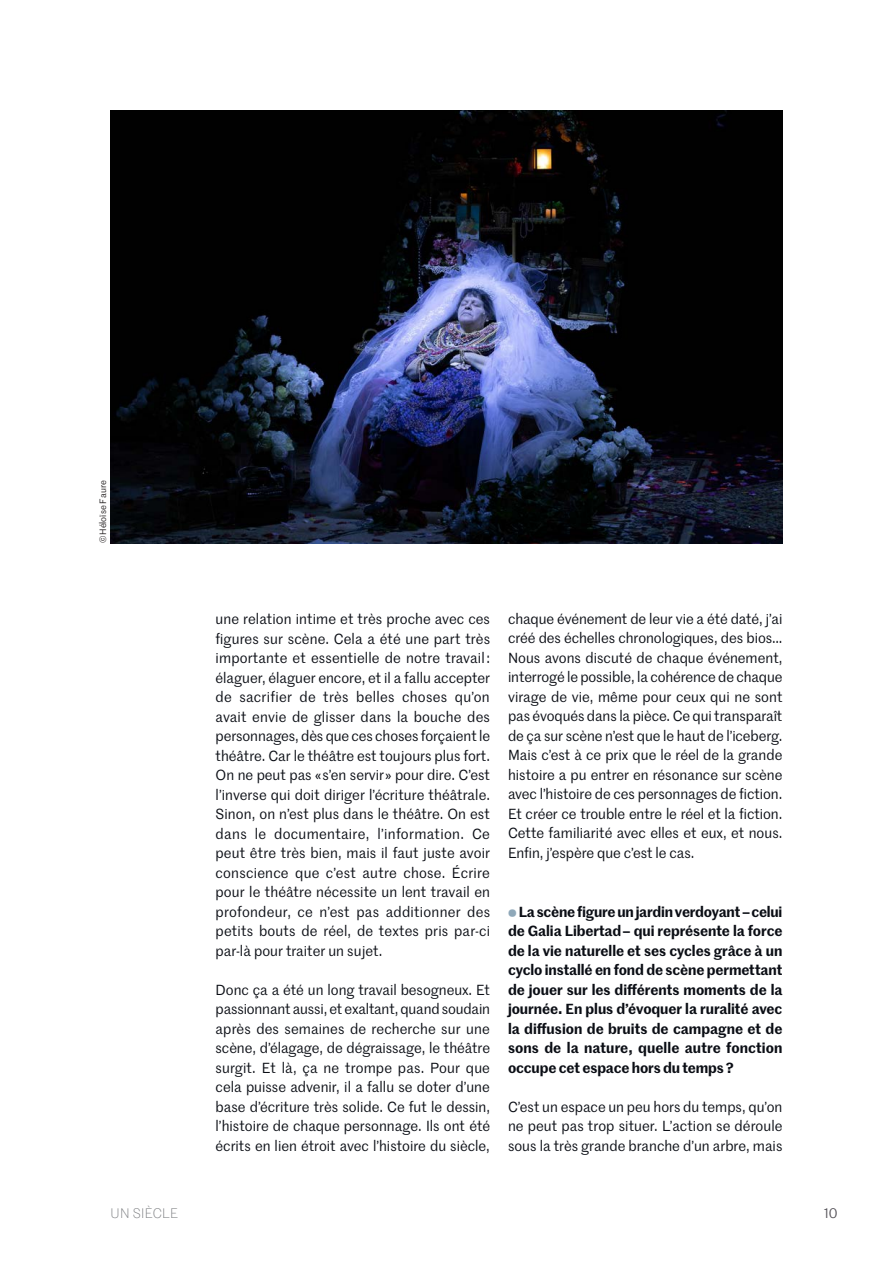
<style>
.page{position:relative;width:893px;height:1263px;background:#fff}
.page>*{position:absolute;margin:0;border:0;box-sizing:border-box;transform-origin:0 0}
.ENT_courant{font:14.25px/19.5px "Marr Sans";color:#0b0e15;text-align:justify}
.ENT_courant-2{font:600 14.25px/19.5px "Marr Sans";letter-spacing:-.01em;color:#0b0e15;text-align:justify}
.t1{font:300 13.5px "Marr Sans";letter-spacing:.02em;color:#808285}
.t2{font:13.5px "Marr Sans";color:#565359}
.t3{font:9px "Marr Sans";color:#231f20}
.s1{font-family:"Bely Display";font-weight:400;font-size:10.8px;color:#8fa8b9}
</style>
<div class="page">
<img style="left:111px;top:111px;width:671px;height:432px">
<p class="t3" style="left:97px;top:543px;width:64px;rotate:-90deg">© Héloïse Faure</p>
<p class="ENT_courant" style="left:216px;top:609px;width:276px">une relation intime et très proche avec ces figures sur scène. Cela a été une part très importante et essentielle de notre travail : élaguer, élaguer encore, et il a fallu accepter de sacrifier de très belles choses qu’on avait envie de glisser dans la bouche des personnages, dès que ces choses forçaient le théâtre. Car le théâtre est toujours plus fort.<br>On ne peut pas « s’en servir » pour dire. C’est l’inverse qui doit diriger l’écriture théâtrale.<br>Sinon, on n’est plus dans le théâtre. On est dans le documentaire, l’information. Ce peut être très bien, mais il faut juste avoir conscience que c’est autre chose. Écrire pour le théâtre nécessite un lent travail en profondeur, ce n’est pas additionner des petits bouts de réel, de textes pris par-ci par-là pour traiter un sujet.</p>
<p class="ENT_courant" style="left:216px;top:979px;width:276px">Donc ça a été un long travail besogneux. Et passionnant aussi, et exaltant, quand soudain après des semaines de recherche sur une scène, d’élagage, de dégraissage, le théâtre surgit. Et là, ça ne trompe pas. Pour que cela puisse advenir, il a fallu se doter d’une base d’écriture très solide. Ce fut le dessin, l’histoire de chaque personnage. Ils ont été écrits en lien étroit avec l’histoire du siècle,</p>
<p class="ENT_courant" style="left:508px;top:608px;width:276px">chaque événement de leur vie a été daté, j’ai créé des échelles chronologiques, des bios… Nous avons discuté de chaque événement, interrogé le possible, la cohérence de chaque virage de vie, même pour ceux qui ne sont pas évoqués dans la pièce. Ce qui transparaît de ça sur scène n’est que le haut de l’iceberg.<br>Mais c’est à ce prix que le réel de la grande histoire a pu entrer en résonance sur scène avec l’histoire de ces personnages de fiction.<br>Et créer ce trouble entre le réel et la fiction.<br>Cette familiarité avec elles et eux, et nous.<br>Enfin, j’espère que c’est le cas.</p>
<p class="ENT_courant-2" style="left:508px;top:901px;width:276px"><span class="s1">s</span> La scène figure un jardin verdoyant – celui de Galia Libertad – qui représente la force de la vie naturelle et ses cycles grâce à un cyclo installé en fond de scène permettant de jouer sur les différents moments de la journée. En plus d’évoquer la ruralité avec la diffusion de bruits de campagne et de sons de la nature, quelle autre fonction occupe cet espace hors du temps ?</p>
<p class="ENT_courant" style="left:508px;top:1096px;width:276px">C’est un espace un peu hors du temps, qu’on ne peut pas trop situer. L’action se déroule sous la très grande branche d’un arbre, mais</p>
<p class="t1" style="left:111px;top:1204px;width:69px">UN SIÈCLE</p>
<p class="t2" style="left:824px;top:1204px;width:15px">10</p>
</div>
